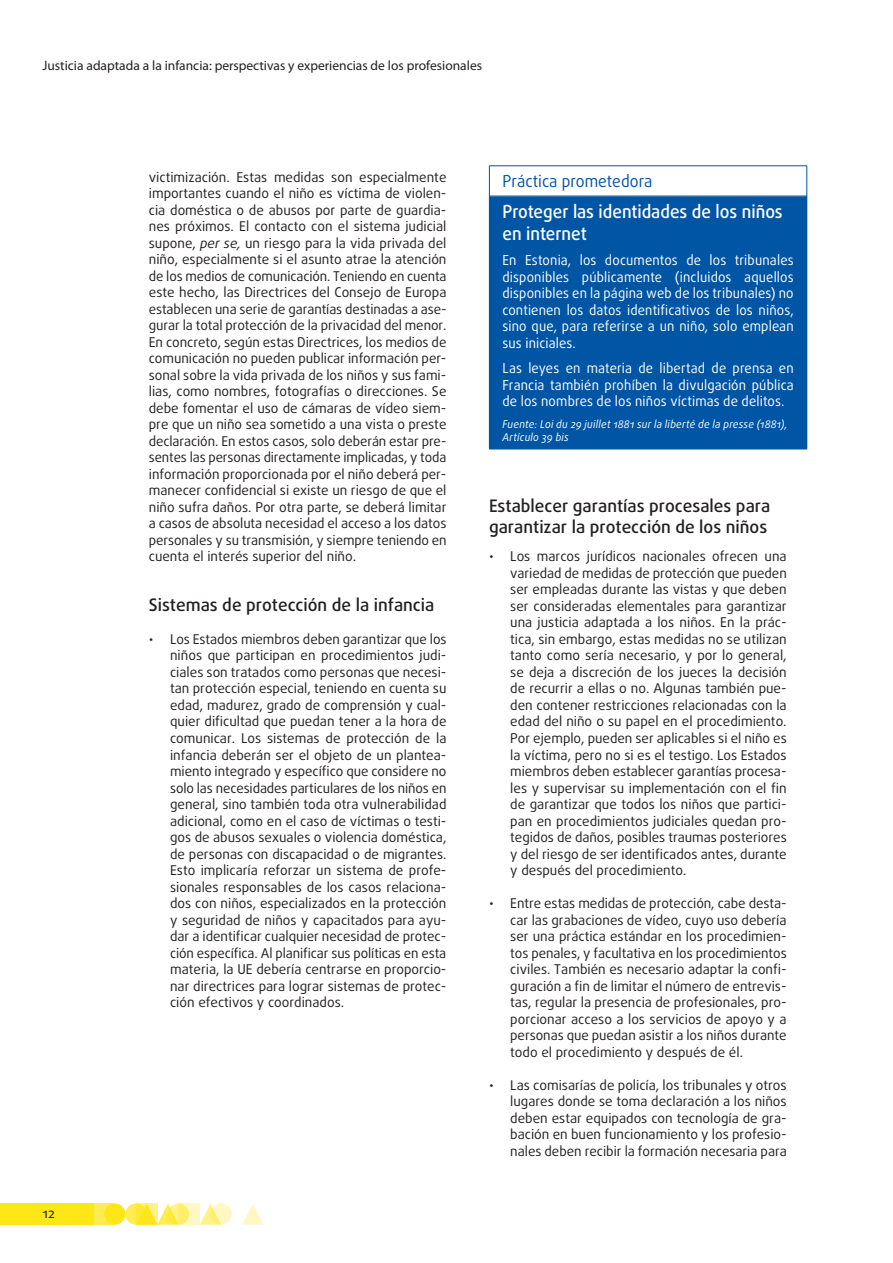
<style>
.page{position:relative;width:893px;height:1263px;background:#fff}
.page>*{position:absolute;margin:0;border:0;box-sizing:border-box;transform-origin:0 0}
.PROMISING_title{font:500 18px/21.6px "Daxline Pro";color:#fff;scale:.95 1}
.titles_h3{font:500 17.25px/20.7px "Daxline Pro";color:#231f20}
.PROMISING_super{font:16.5px "Daxline Pro";color:#0155a5;scale:.95 1}
.PROMISING_body{font:13.8px/16.5px "Daxline Pro";letter-spacing:.01em;color:#fff;text-align:justify;scale:.95 1}
.text_body{font:13.5px/16.5px "Daxline Pro";color:#231f20;text-align:justify}
.t1{font:13.5px "Myriad Pro";color:#231f20}
.PROMISING_more_info{font:italic 10.8px/12.9px "Daxline Pro";letter-spacing:.02em;color:#fff;scale:.95 1}
.s1{font-style:italic}
</style>
<div class="page">
<svg style="left:125px;top:1203px;width:22px;height:22px"></svg>
<div style="left:94px;top:1203px;width:21px;height:22px;background:#ffec50"></div>
<div style="left:0;top:1203px;width:94px;height:22px;background:#ffe616"></div>
<svg style="left:200px;top:1203px;width:18px;height:22px"></svg>
<svg style="left:242px;top:1204px;width:21px;height:21px"></svg>
<div style="left:104px;top:1203px;width:21px;height:22px;background:#ffe616;border-radius:50%"></div>
<svg style="left:157px;top:1203px;width:18px;height:22px"></svg>
<svg style="left:168px;top:1203px;width:21px;height:22px"></svg>
<svg style="left:210px;top:1203px;width:22px;height:22px"></svg>
<svg style="left:136px;top:1203px;width:21px;height:22px"></svg>
<svg style="left:179px;top:1203px;width:21px;height:22px"></svg>
<div style="left:489px;top:196px;width:318px;height:253px;background:#0155a5"></div>
<hr style="left:490px;top:195px;width:316px;height:1px;background:#c7c8ca">
<hr style="left:489px;top:165px;width:318px;height:1px;background:#0155a5">
<hr style="left:489px;top:166px;width:1px;height:30px;background:#0155a5">
<hr style="left:806px;top:166px;width:1px;height:30px;background:#0155a5">
<hr style="left:489px;top:449px;width:318px;height:1px;background:#0155a5">
<p class="t1" style="left:43px;top:57px;width:441px">Justicia adaptada a la infancia: perspectivas y experiencias de los profesionales</p>
<p class="text_body" style="left:43px;top:1205px;width:14px">12</p>
<p class="text_body" style="left:149px;top:169px;width:299px">victimización. Estas medidas son especialmente importantes cuando el niño es víctima de violen&shy;cia doméstica o de abusos por parte de guardia&shy;nes próximos. El contacto con el sistema judicial supone, <span class="s1">per se,</span> un riesgo para la vida privada del niño, especialmente si el asunto atrae la atención de los medios de comunicación. Teniendo en cuenta este hecho, las Directrices del Consejo de Europa establecen una serie de garantías destinadas a ase&shy;gurar la total protección de la privacidad del menor.<br>En concreto, según estas Directrices, los medios de comunicación no pueden publicar información per&shy;sonal sobre la vida privada de los niños y sus fami&shy;lias, como nombres, fotografías o direcciones. Se debe fomentar el uso de cámaras de vídeo siem&shy;pre que un niño sea sometido a una vista o preste declaración. En estos casos, solo deberán estar pre&shy;sentes las personas directamente implicadas, y toda información proporcionada por el niño deberá per&shy;manecer confidencial si existe un riesgo de que el niño sufra daños. Por otra parte, se deberá limitar a casos de absoluta necesidad el acceso a los datos personales y su transmisión, y siempre teniendo en cuenta el interés superior del niño.</p>
<p class="titles_h3" style="left:149px;top:594px;width:287px">Sistemas de protección de la infancia</p>
<p class="text_body" style="left:170px;top:631px;width:278px;text-indent:-21px">• Los Estados miembros deben garantizar que los niños que participan en procedimientos judi&shy;ciales son tratados como personas que necesi&shy;tan protección especial, teniendo en cuenta su edad, madurez, grado de comprensión y cual&shy;quier dificultad que puedan tener a la hora de comunicar. Los sistemas de protección de la infancia deberán ser el objeto de un plantea&shy;miento integrado y específico que considere no solo las necesidades particulares de los niños en general, sino también toda otra vulnerabilidad adicional, como en el caso de víctimas o testi&shy;gos de abusos sexuales o violencia doméstica, de personas con discapacidad o de migrantes.<br>Esto implicaría reforzar un sistema de profe&shy;sionales responsables de los casos relaciona&shy;dos con niños, especializados en la protección y seguridad de niños y capacitados para ayu&shy;dar a identificar cualquier necesidad de protec&shy;ción específica. Al planificar sus políticas en esta materia, la UE debería centrarse en proporcio&shy;nar directrices para lograr sistemas de protec&shy;ción efectivos y coordinados.</p>
<p class="PROMISING_super" style="left:502px;top:170px;width:159px">Práctica prometedora</p>
<p class="PROMISING_title" style="left:502px;top:201px;width:297px">Proteger las identidades de los niños en internet</p>
<p class="PROMISING_body" style="left:502px;top:252px;width:308px">En Estonia, los documentos de los tribunales disponibles públicamente (incluidos aquellos disponibles en la página web de los tribunales) no contienen los datos identificativos de los niños, sino que, para referirse a un niño, solo emplean sus iniciales.</p>
<p class="PROMISING_body" style="left:502px;top:360px;width:308px">Las leyes en materia de libertad de prensa en Francia también prohíben la divulgación pública de los nombres de los niños víctimas de delitos.</p>
<p class="PROMISING_more_info" style="left:502px;top:417px;width:301px">Fuente: Loi du 29 juillet 1881 sur la liberté de la presse (1881),<br>Artículo 39 bis</p>
<p class="titles_h3" style="left:489px;top:495px;width:283px">Establecer garantías procesales para garantizar la protección de los niños</p>
<p class="text_body" style="left:510px;top:548px;width:278px;text-indent:-21px">• Los marcos jurídicos nacionales ofrecen una variedad de medidas de protección que pueden ser empleadas durante las vistas y que deben ser consideradas elementales para garantizar una justicia adaptada a los niños. En la prác&shy;tica, sin embargo, estas medidas no se utilizan tanto como sería necesario, y por lo general, se deja a discreción de los jueces la decisión de recurrir a ellas o no. Algunas también pue&shy;den contener restricciones relacionadas con la edad del niño o su papel en el procedimiento.<br>Por ejemplo, pueden ser aplicables si el niño es la víctima, pero no si es el testigo. Los Estados miembros deben establecer garantías procesa&shy;les y supervisar su implementación con el fin de garantizar que todos los niños que partici&shy;pan en procedimientos judiciales quedan pro&shy;tegidos de daños, posibles traumas posteriores y del riesgo de ser identificados antes, durante y después del procedimiento.</p>
<p class="text_body" style="left:510px;top:895px;width:278px;text-indent:-21px">• Entre estas medidas de protección, cabe desta&shy;car las grabaciones de vídeo, cuyo uso debería ser una práctica estándar en los procedimien&shy;tos penales, y facultativa en los procedimientos civiles. También es necesario adaptar la confi&shy;guración a fin de limitar el número de entrevis&shy;tas, regular la presencia de profesionales, pro&shy;porcionar acceso a los servicios de apoyo y a personas que puedan asistir a los niños durante todo el procedimiento y después de él.</p>
<p class="text_body" style="left:510px;top:1076px;width:278px;text-indent:-21px">• Las comisarías de policía, los tribunales y otros lugares donde se toma declaración a los niños deben estar equipados con tecnología de gra&shy;bación en buen funcionamiento y los profesio&shy;nales deben recibir la formación necesaria para</p>
</div>
